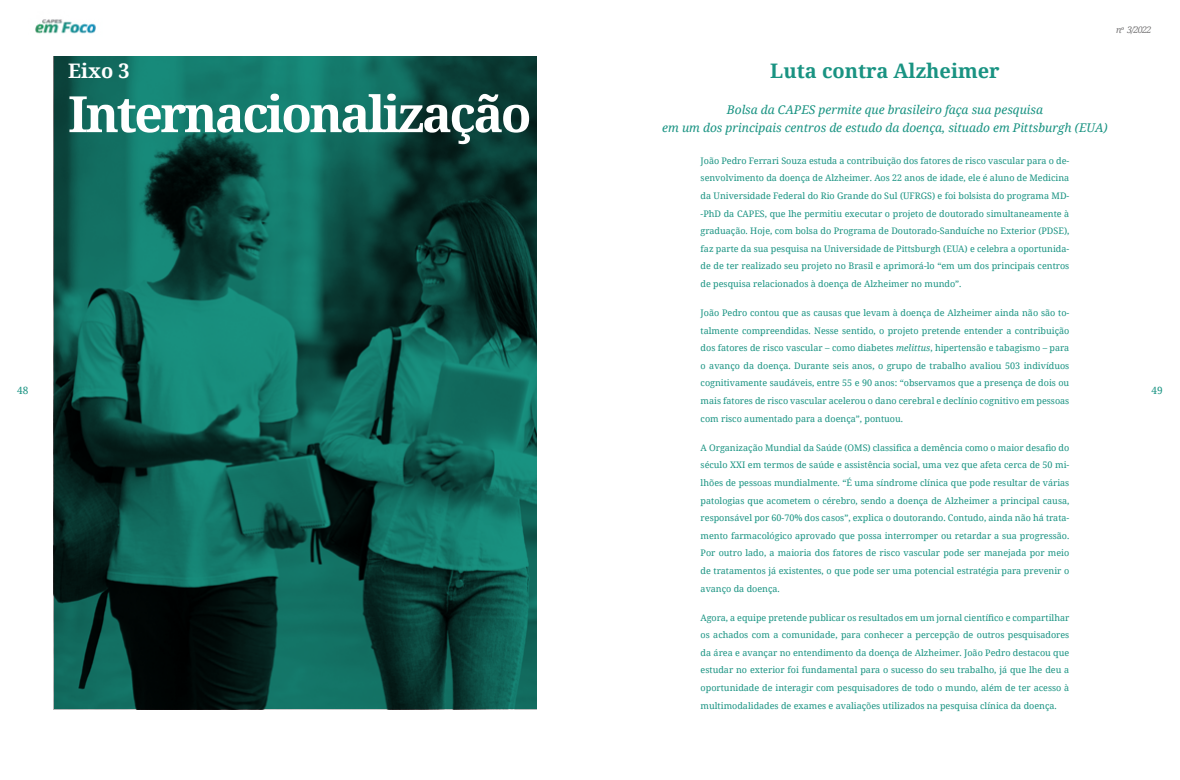
<style>
.page{position:relative;width:1180px;height:780px;background:#fff}
.page>*{position:absolute;margin:0;border:0;box-sizing:border-box;transform-origin:0 0}
.t1{font:700 50px "Noto Serif";letter-spacing:-.05em;color:#fff}
.t2{font:700 20px "Noto Serif";color:#199382}
.t3{font:700 20px "Noto Serif";color:#fff}
.t4{font:italic 12px/18px "Noto Serif";color:#199382;text-align:center}
.t5{font:10px "Noto Serif";color:#199382}
.t6{font:9px/17.6px "Noto Serif";color:#199382;text-align:justify}
.t7{font:italic 9px "Noto Serif";color:#767576}
.s1{font-size:8px}
.s2{font-style:italic}
</style>
<div class="page">
<img style="left:35px;top:19px;width:67px;height:40px">
<img style="left:54px;top:57px;width:482px;height:652px">
<p class="t7" style="left:1115px;top:23px;width:37px">n<span class="s1">º</span> 3/2022</p>
<h2 class="t3" style="left:68px;top:57px;width:63px">Eixo 3</h2>
<h1 class="t1" style="left:68px;top:79px;width:465px">Internacionalização</h1>
<h2 class="t2" style="left:770px;top:57px;width:231px">Luta contra Alzheimer</h2>
<h3 class="t4" style="left:662px;top:100px;width:447px">Bolsa da CAPES permite que brasileiro faça sua pesquisa<br>em um dos principais centros de estudo da doença, situado em Pittsburgh (EUA)</h3>
<p class="t6" style="left:700px;top:151px;width:370px">João Pedro Ferrari Souza estuda a contribuição dos fatores de risco vascular para o de&shy;senvolvimento da doença de Alzheimer. Aos 22 anos de idade, ele é aluno de Medicina da Universidade Federal do Rio Grande do Sul (UFRGS) e foi bolsista do programa MD--PhD da CAPES, que lhe permitiu executar o projeto de doutorado simultaneamente à graduação. Hoje, com bolsa do Programa de Doutorado-Sanduíche no Exterior (PDSE), faz parte da sua pesquisa na Universidade de Pittsburgh (EUA) e celebra a oportunida&shy;de de ter realizado seu projeto no Brasil e aprimorá-lo “em um dos principais centros de pesquisa relacionados à doença de Alzheimer no mundo”.</p>
<p class="t6" style="left:700px;top:303px;width:370px">João Pedro contou que as causas que levam à doença de Alzheimer ainda não são to&shy;talmente compreendidas. Nesse sentido, o projeto pretende entender a contribuição dos fatores de risco vascular – como diabetes <span class="s2">melittus</span>, hipertensão e tabagismo – para o avanço da doença. Durante seis anos, o grupo de trabalho avaliou 503 indivíduos cognitivamente saudáveis, entre 55 e 90 anos: “observamos que a presença de dois ou mais fatores de risco vascular acelerou o dano cerebral e declínio cognitivo em pessoas com risco aumentado para a doença”, pontuou.</p>
<p class="t6" style="left:700px;top:438px;width:370px">A Organização Mundial da Saúde (OMS) classifica a demência como o maior desafio do século XXI em termos de saúde e assistência social, uma vez que afeta cerca de 50 mi&shy;lhões de pessoas mundialmente. “É uma síndrome clínica que pode resultar de várias patologias que acometem o cérebro, sendo a doença de Alzheimer a principal causa, responsável por 60-70% dos casos”, explica o doutorando. Contudo, ainda não há trata&shy;mento farmacológico aprovado que possa interromper ou retardar a sua progressão.<br>Por outro lado, a maioria dos fatores de risco vascular pode ser manejada por meio de tratamentos já existentes, o que pode ser uma potencial estratégia para prevenir o avanço da doença.</p>
<p class="t6" style="left:700px;top:608px;width:370px">Agora, a equipe pretende publicar os resultados em um jornal científico e compartilhar os achados com a comunidade, para conhecer a percepção de outros pesquisadores da área e avançar no entendimento da doença de Alzheimer. João Pedro destacou que estudar no exterior foi fundamental para o sucesso do seu trabalho, já que lhe deu a oportunidade de interagir com pesquisadores de todo o mundo, além de ter acesso à multimodalidades de exames e avaliações utilizados na pesquisa clínica da doença.</p>
<p class="t5" style="left:17px;top:383px;width:13px">48</p>
<p class="t5" style="left:1151px;top:383px;width:13px">49</p>
</div>
